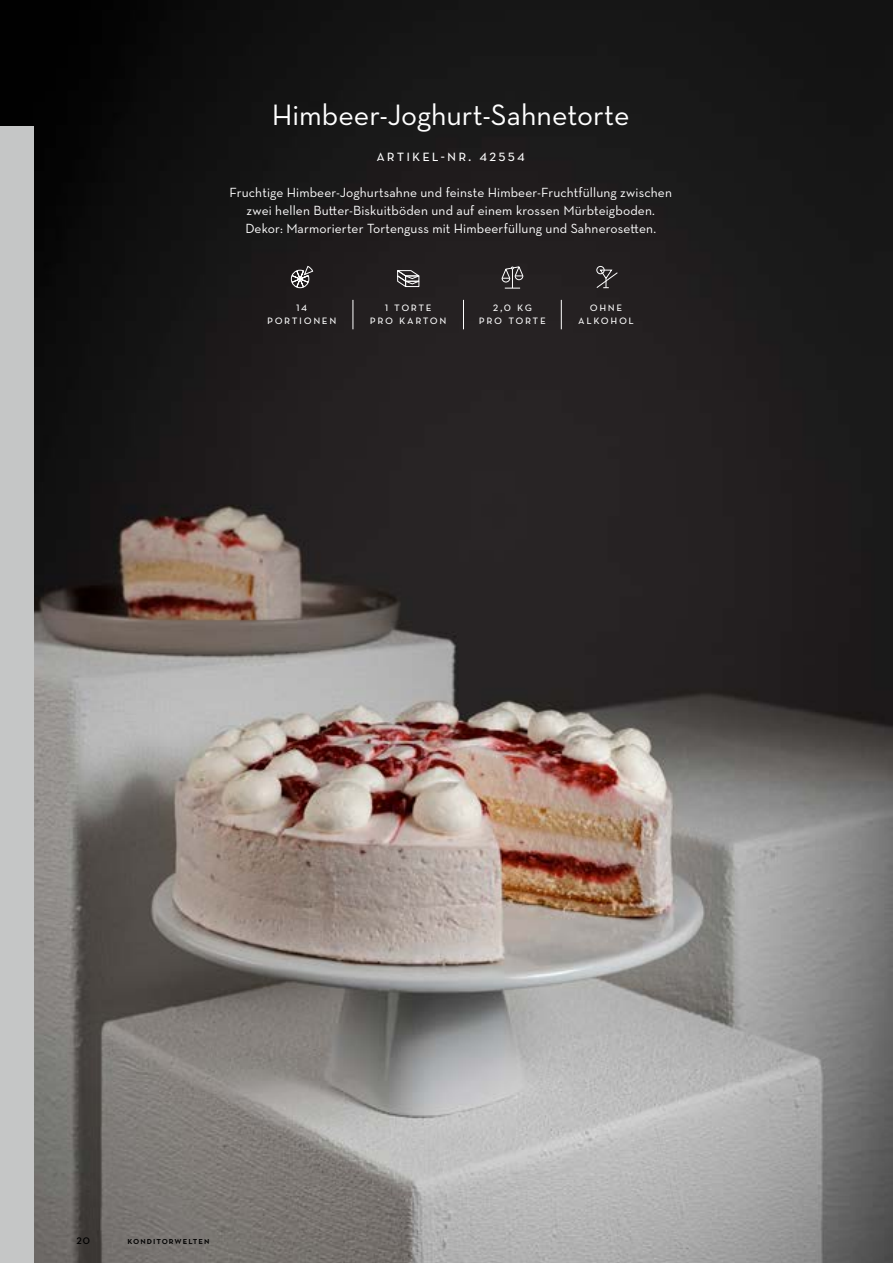
<style>
.page{position:relative;width:893px;height:1263px;background:#fff}
.page>*{position:absolute;margin:0;border:0;box-sizing:border-box;transform-origin:0 0}
.t1{font:30px "Neutraface Text";color:#fff}
.t2{font:16.5px "Neutraface Text";letter-spacing:.125em;color:#fff}
.t3{font:13.5px/18px "Neutraface Text";letter-spacing:.01em;color:#fff;text-align:center}
.t4{font:12.75px/12.8px "Neutraface Text";letter-spacing:.125em;color:#fff;text-align:center}
.t5{font:600 9.75px "Neutraface Text";letter-spacing:.1em;color:#000}
</style>
<div class="page">
<img style="left:0;top:0;width:893px;height:1263px">
<svg style="left:353px;top:300px;width:1px;height:29px"></svg>
<svg style="left:463px;top:300px;width:1px;height:29px"></svg>
<svg style="left:561px;top:300px;width:1px;height:29px"></svg>
<svg style="left:291px;top:265px;width:23px;height:23px"></svg>
<svg style="left:397px;top:270px;width:24px;height:18px"></svg>
<svg style="left:501px;top:265px;width:23px;height:24px"></svg>
<div style="left:596px;top:266px;width:8px;height:8px;border:1px solid #fff;border-radius:50%"></div>
<svg style="left:596px;top:269px;width:22px;height:20px"></svg>
<div style="left:0;top:126px;width:34px;height:1137px;background:#c5c6c6"></div>
<h1 class="t1" style="left:272px;top:96px;width:359px">Himbeer-Joghurt-Sahnetorte</h1>
<p class="t2" style="left:376px;top:145px;width:150px">Artikel-Nr. 42554</p>
<p class="t3" style="left:230px;top:184px;width:444px">Fruchtige Himbeer-Joghurtsahne und feinste Himbeer-Fruchtfüllung zwischen zwei hellen Butter-Biskuitböden und auf einem krossen Mürbteigboden.<br>Dekor: Marmorierter Tortenguss mit Himbeerfüllung und Sahnerosetten.</p>
<p class="t4" style="left:267px;top:300px;width:71px">14<br>Portionen</p>
<p class="t4" style="left:370px;top:300px;width:78px">1 Torte<br>pro Karton</p>
<p class="t4" style="left:479px;top:300px;width:68px">2,0 kg<br>pro Torte</p>
<p class="t4" style="left:578px;top:300px;width:57px">ohne<br>Alkohol</p>
<p class="t5" style="left:77px;top:1234px;width:15px">20</p>
<p class="t5" style="left:128px;top:1234px;width:83px">konditorwelten</p>
</div>
